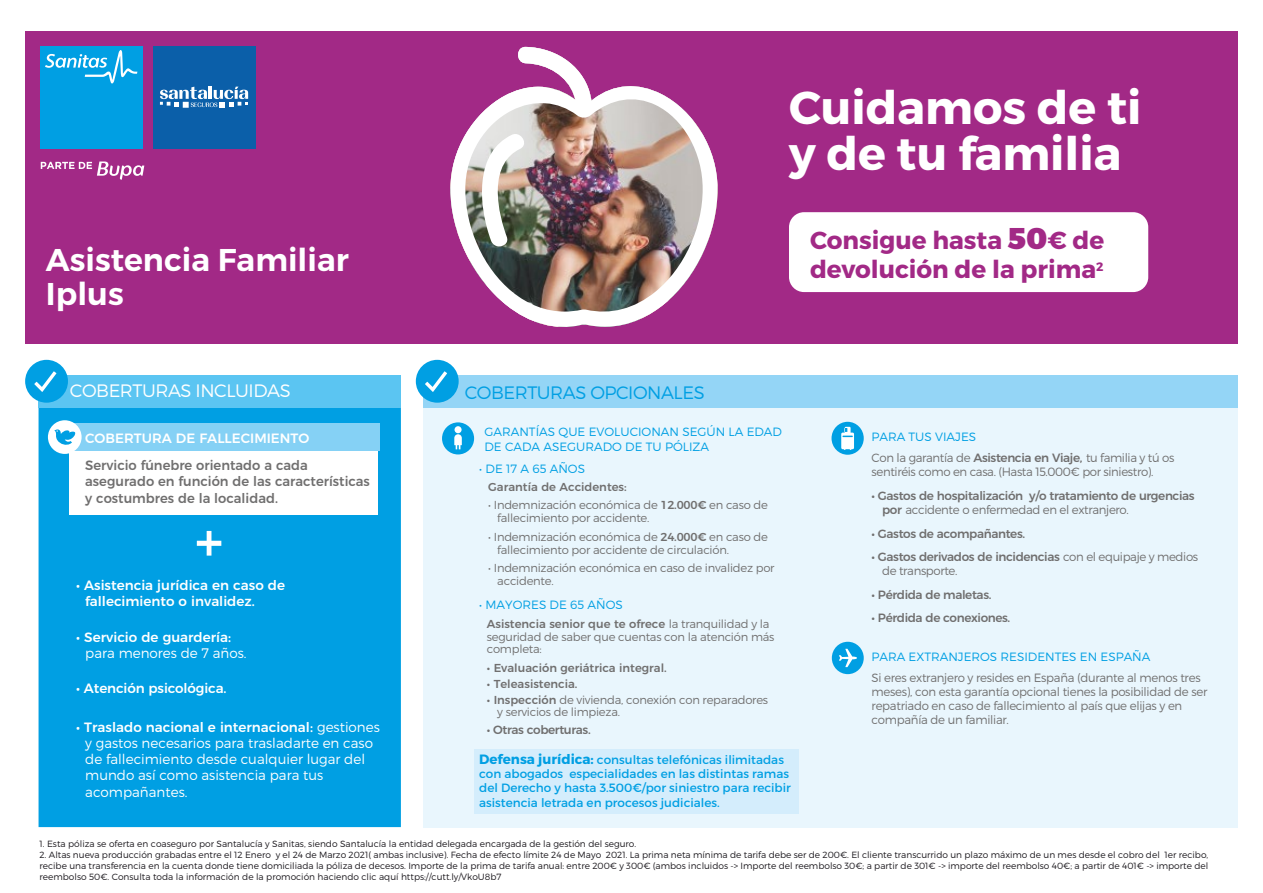
<style>
.page{position:relative;width:1263px;height:893px;background:#fff}
.page>*{position:absolute;margin:0;border:0;box-sizing:border-box;transform-origin:0 0}
.t1{font:500 56.7px "Montserrat";color:#fff}
.t2{font:700 46.2px/45.3px "Montserrat";color:#fff}
.t3{font:600 31.5px/33.6px "Montserrat";color:#fff}
.t4{font:700 24.75px/29px "Montserrat";color:#a22986}
.t5{font:300 18px "Montserrat";letter-spacing:-.025em;color:#009fe3}
.t6{font:300 18px "Montserrat";letter-spacing:-.025em;color:#fff}
.t7{font:300 13.8px/16.2px "Montserrat";color:#fff}
.t8{font:500 13.5px/16.2px "Montserrat";color:#fff}
.t9{font:500 13.5px/16.5px "Montserrat";color:#706f6f}
.t10{font:300 12px/14.1px "Montserrat";letter-spacing:-.025em;color:#706f6f}
.t11{font:12px/14.4px "Montserrat";color:#009fe3}
.t12{font:500 12px/14.4px "Montserrat";letter-spacing:-.03em;color:#706f6f}
.t13{font:300 12px/14.4px "Montserrat";color:#009fe3}
.t14{font:300 11.55px/12.8px "Montserrat";letter-spacing:-.02em;color:#706f6f}
.t15{font:500 11.55px "Montserrat";color:#706f6f}
.t16{font:300 9px/10.8px "Montserrat";color:#1a171c;text-align:justify}
.s1{font-weight:300;font-size:13.8px}
.s2{font-weight:900;font-size:30px}
.s3{font-weight:500}
.s4{font-weight:700;font-size:13.5px}
.s5{font-weight:300}
</style>
<div class="page">
<div style="left:25px;top:31px;width:1212px;height:313px;background:#a22986"></div>
<div style="left:153px;top:46px;width:102px;height:102px;background:#0b5fa9"></div>
<svg style="left:160px;top:87px;width:88px;height:21px"></svg>
<svg style="left:41px;top:161px;width:103px;height:19px"></svg>
<div style="left:40px;top:46px;width:102px;height:102px;background:#009fe3"></div>
<svg style="left:45px;top:50px;width:92px;height:33px"></svg>
<div style="left:423px;top:384px;width:814px;height:444px;background:#e9f6fd"></div>
<div style="left:39px;top:400px;width:362px;height:427px;background:#009fe3;border:2px solid #009fe3"></div>
<div style="left:39px;top:375px;width:362px;height:32px;background:#5bc5f2"></div>
<div style="left:25px;top:360px;width:43px;height:43px;background:#009fe3;border-radius:50%"></div>
<svg style="left:34px;top:371px;width:22px;height:21px"></svg>
<div style="left:423px;top:376px;width:815px;height:32px;background:#94d5f6"></div>
<div style="left:69px;top:438px;width:309px;height:77px;background:#fff"></div>
<div style="left:69px;top:423px;width:310px;height:28px;background:#85d1f5"></div>
<div style="left:48px;top:420px;width:34px;height:34px;background:#fff;border-radius:50%"></div>
<svg style="left:54px;top:429px;width:22px;height:16px"></svg>
<div style="left:831px;top:422px;width:33px;height:33px;background:#009fe3;border-radius:50%"></div>
<svg style="left:841px;top:427px;width:13px;height:23px"></svg>
<div style="left:832px;top:642px;width:32px;height:32px;background:#009fe3;border-radius:50%"></div>
<svg style="left:839px;top:649px;width:18px;height:18px"></svg>
<div style="left:442px;top:422px;width:32px;height:32px;background:#009fe3;border-radius:50%"></div>
<svg style="left:454px;top:434px;width:8px;height:15px"></svg>
<div style="left:454px;top:426px;width:8px;height:7px;background:#fff;border-radius:50%"></div>
<div style="left:416px;top:360px;width:43px;height:43px;background:#009fe3;border-radius:50%"></div>
<svg style="left:425px;top:371px;width:22px;height:21px"></svg>
<img style="left:450px;top:47px;width:267px;height:280px">
<div style="left:789px;top:212px;width:359px;height:80px;background:#fff;border-radius:15px"></div>
<div style="left:474px;top:749px;width:325px;height:64px;background:#d4edfc"></div>
<h3 class="t3" style="left:46px;top:244px;width:304px">Asistencia Familiar<br>Iplus</h3>
<h3 class="t6" style="left:70px;top:379px;width:222px">COBERTURAS INCLUIDAS</h3>
<h3 class="t8" style="left:85px;top:429px;width:226px">COBERTURA DE FALLECIMIENTO</h3>
<h3 class="t9" style="left:85px;top:456px;width:286px">Servicio fúnebre orientado a cada asegurado en función de las características y costumbres de la localidad.</h3>
<h1 class="t1" style="left:195px;top:496px;width:30px">+</h1>
<h3 class="t8" style="left:85px;top:576px;width:202px;text-indent:-9px">• Asistencia jurídica en caso de fallecimiento o invalidez.</h3>
<h3 class="t8" style="left:76px;top:628px;width:156px">• Servicio de guardería:</h3>
<h3 class="t7" style="left:85px;top:645px;width:163px">para menores de 7 años.</h3>
<h3 class="t8" style="left:76px;top:679px;width:152px">• Atención psicológica.</h3>
<h3 class="t8" style="left:76px;top:718px;width:305px">• Traslado nacional e internacional: <span class="s1">gestiones</span></h3>
<h3 class="t7" style="left:85px;top:735px;width:289px">y gastos necesarios para trasladarte en caso de fallecimiento desde cualquier lugar del mundo así como asistencia para tus acompañantes.</h3>
<h2 class="t2" style="left:789px;top:86px;width:354px">Cuidamos de ti y de tu familia</h2>
<h3 class="t4" style="left:810px;top:226px;width:296px">Consigue hasta <span class="s2">50</span>€ de devolución de la prima<sup>2</sup></h3>
<h3 class="t5" style="left:465px;top:381px;width:242px">COBERTURAS OPCIONALES</h3>
<h3 class="t13" style="left:484px;top:425px;width:299px">GARANTÍAS QUE EVOLUCIONAN SEGÚN LA EDAD<br>DE CADA ASEGURADO DE TU PÓLIZA</h3>
<h3 class="t13" style="left:479px;top:461px;width:107px">• DE 17 A 65 AÑOS</h3>
<p class="t15" style="left:488px;top:477px;width:140px">Garantía de Accidentes:</p>
<p class="t14" style="left:497px;top:499px;width:272px;text-indent:-9px">• Indemnización económica de <span class="s3">12.000€</span> en caso de fallecimiento por accidente.</p>
<p class="t14" style="left:497px;top:530px;width:272px;text-indent:-9px">• Indemnización económica de <span class="s3">24.000€</span> en caso de fallecimiento por accidente de circulación.</p>
<p class="t14" style="left:497px;top:562px;width:279px;text-indent:-9px">• Indemnización económica en caso de invalidez por accidente.</p>
<h3 class="t13" style="left:479px;top:598px;width:145px">• MAYORES DE 65 AÑOS</h3>
<p class="t14" style="left:487px;top:617px;width:289px"><span class="s3">Asistencia senior que te ofrece</span> la tranquilidad y la seguridad de saber que cuentas con la atención más completa:</p>
<p class="t15" style="left:487px;top:659px;width:182px">• Evaluación geriátrica integral.</p>
<p class="t15" style="left:487px;top:674px;width:92px">• Teleasistencia.</p>
<p class="t14" style="left:497px;top:693px;width:272px;text-indent:-10px"><span class="s3">• Inspección</span> de vivienda, conexión con reparadores y servicios de limpieza.</p>
<h3 class="t12" style="left:487px;top:721px;width:105px">• Otras coberturas.</h3>
<h3 class="t11" style="left:479px;top:752px;width:313px"><span class="s4">Defensa jurídica:</span> consultas telefónicas ilimitadas con abogados especialidades en las distintas ramas del Derecho y hasta 3.500€/por siniestro para recibir asistencia letrada en procesos judiciales.</h3>
<h3 class="t13" style="left:871px;top:429px;width:106px">PARA TUS VIAJES</h3>
<h3 class="t10" style="left:872px;top:451px;width:304px">Con la garantía de <span class="s3">Asistencia en Viaje,</span> tu familia y tú os sentiréis como en casa. (Hasta 15.000€ por siniestro).</h3>
<h3 class="t12" style="left:882px;top:487px;width:314px;text-indent:-11px">• Gastos de hospitalización y/o tratamiento de urgencias por <span class="s5">accidente o enfermedad en el extranjero.</span></h3>
<h3 class="t12" style="left:872px;top:525px;width:155px">• Gastos de acompañantes.</h3>
<h3 class="t10" style="left:882px;top:550px;width:318px;text-indent:-10px"><span class="s3">• Gastos derivados de incidencias</span> con el equipaje y medios de transporte.</h3>
<h3 class="t12" style="left:872px;top:586px;width:121px">• Pérdida de maletas.</h3>
<h3 class="t12" style="left:872px;top:609px;width:140px">• Pérdida de conexiones.</h3>
<h3 class="t13" style="left:871px;top:649px;width:281px">PARA EXTRANJEROS RESIDENTES EN ESPAÑA</h3>
<h3 class="t10" style="left:872px;top:670px;width:337px">Si eres extranjero y resides en España (durante al menos tres meses), con esta garantía opcional tienes la posibilidad de ser repatriado en caso de fallecimiento al país que elijas y en compañía de un familiar.</h3>
<p class="t16" style="left:40px;top:838px;width:598px">1. Esta póliza se oferta en coaseguro por Santalucía y Sanitas, siendo Santalucía la entidad delegada encargada de la gestión del seguro.</p>
<p class="t16" style="left:40px;top:849px;width:1170px">2. Altas nueva producción grabadas entre el 12 Enero y el 24 de Marzo 2021( ambas inclusive). Fecha de efecto límite 24 de Mayo 2021. La prima neta mínima de tarifa debe ser de 200€. El cliente transcurrido un plazo máximo de un mes desde el cobro del 1er recibo, recibe una transferencia en la cuenta donde tiene domiciliada la póliza de decesos. Importe de la prima de tarifa anual: entre 200€ y 300€ (ambos incluidos -&gt; Importe del reembolso 30€; a partir de 301€ -&gt; importe del reembolso 40€; a partir de 401€ -&gt; importe del reembolso 50€. Consulta toda la información de la promoción haciendo clic aquí https://cutt.ly/VkoU8b7</p>
</div>
